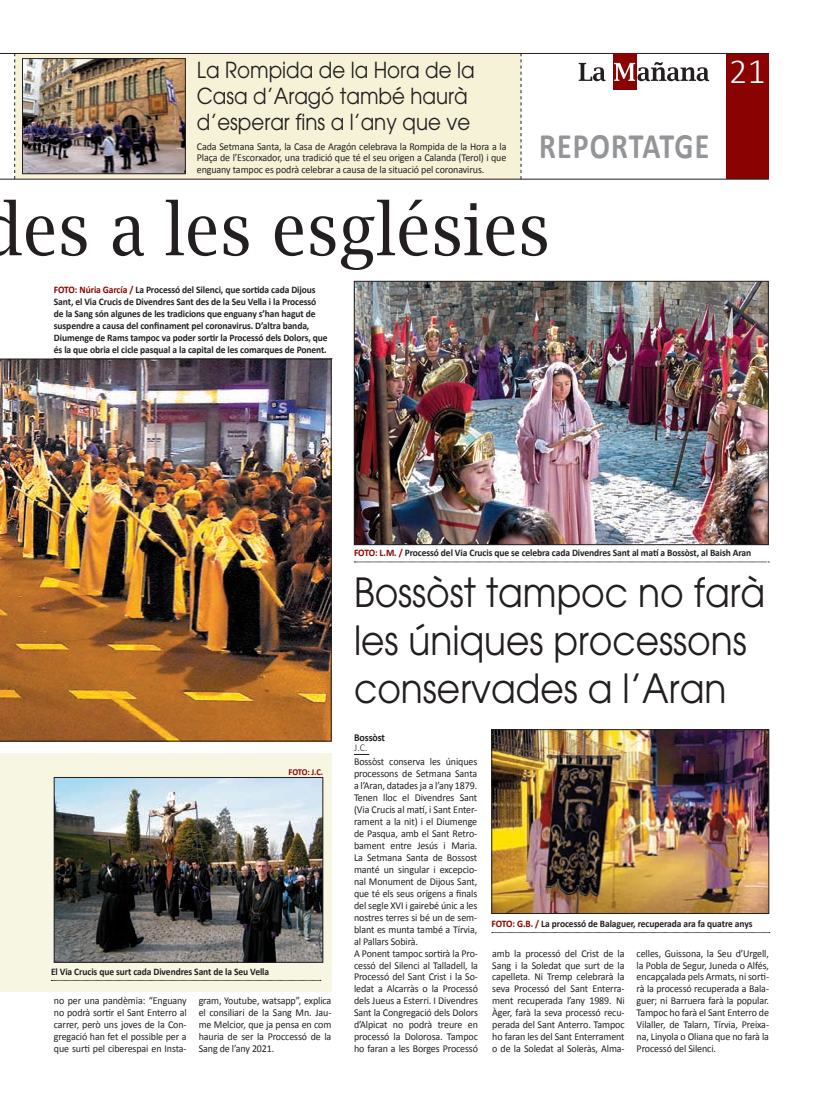
<style>
.page{position:relative;width:823px;height:1106px;background:#fff}
.page>*{position:absolute;margin:0;border:0;box-sizing:border-box;transform-origin:0 0}
.t1{font:72px "Lucida Bright";color:#231f20;scale:.9 1}
.t2{font:40px/48px "Avant Garde";color:#231f20;scale:.9 1}
.t3{font:300 36px "Calibri";color:#fff}
.t4{font:700 35.9px "Calibri";letter-spacing:.04em;color:#939598;scale:.83 1}
.t5{font:22px/26.4px "Avant Garde";color:#231f20;scale:.9 1}
.t6{font:10.5px/12px "Calibri";letter-spacing:-.01em;color:#231f20;text-align:justify;scale:.95 1}
.t7{font:700 10.5px/10px "Calibri";letter-spacing:-.01em;color:#231f20;scale:.95 1}
.t8{font:700 10px/12px "Calibri";letter-spacing:-.01em;color:#231f20;scale:.95 1}
.t9{font:700 10px "Calibri";color:#8b0202;scale:.95 1}
.t10{font:700 9px "Calibri";color:#8b0202;scale:.95 1}
.s1{color:#8b0202}
.s2{font-weight:300}
</style>
<div class="page">
<div style="left:725px;top:54px;width:43px;height:125px;background:#8b0202"></div>
<div style="left:15px;top:54px;width:505px;height:125px;background:#f5f2d7"></div>
<hr style="left:0;top:53px;width:768px;height:1px;background:#231f20">
<hr style="left:0;top:179px;width:768px;height:1px;background:#231f20">
<svg style="left:14px;top:54px;width:1px;height:125px"></svg>
<svg style="left:520px;top:54px;width:1px;height:125px"></svg>
<img style="left:24px;top:60px;width:159px;height:112px">
<div style="left:22px;top:58px;width:163px;height:116px;border:1px solid #231f20"></div>
<div style="left:612px;top:54px;width:24px;height:36px;background:#8b0202"></div>
<svg style="left:614px;top:62px;width:94px;height:19px"></svg>
<svg style="left:578px;top:63px;width:27px;height:18px"></svg>
<img style="left:0;top:359px;width:331px;height:382px">
<svg style="left:54px;top:358px;width:278px;height:1px"></svg>
<svg style="left:354px;top:754px;width:15px;height:1px"></svg>
<svg style="left:354px;top:561px;width:414px;height:1px"></svg>
<img style="left:356px;top:283px;width:410px;height:260px">
<div style="left:354px;top:281px;width:414px;height:264px;border:1px solid #231f20"></div>
<svg style="left:491px;top:932px;width:278px;height:1px"></svg>
<img style="left:493px;top:731px;width:273px;height:180px">
<div style="left:491px;top:729px;width:277px;height:184px;border:1px solid #231f20"></div>
<div style="left:0;top:753px;width:331px;height:238px;background:#f7f6e3"></div>
<img style="left:56px;top:779px;width:265px;height:181px">
<div style="left:54px;top:777px;width:269px;height:185px;border:1px solid #231f20"></div>
<svg style="left:51px;top:980px;width:270px;height:1px"></svg>
<p class="t5" style="left:197px;top:56px;width:310px">La Rompida de la Hora de la<br>Casa d’Aragó també haurà d’esperar fins a l’any que ve</p>
<p class="t6" style="left:197px;top:140px;width:327px">Cada Setmana Santa, la Casa de Aragón celebrava la Rompida de la Hora a la Plaça de l’Escorxador, una tradició que té el seu origen a Calanda (Terol) i que enguany tampoc es podrà celebrar a causa de la situació pel coronavirus.</p>
<p class="t4" style="left:538px;top:123px;width:202px">reportaTGE</p>
<p class="t1" style="left:-19px;top:188px;width:633px">des a les esglésies</p>
<p class="t8" style="left:54px;top:284px;width:289px;text-indent:21px"><span class="s1">: Núria García /</span> La Processó del Silenci, que sortida cada Dijous Sant, el Via Crucis de Divendres Sant des de la Seu Vella i la Processó de la Sang són algunes de les tradicions que enguany s’han hagut de suspendre a causa del confinament pel coronavirus. D’altra banda, Diumenge de Rams tampoc va poder sortir la Processó dels Dolors, que és la que obria el cicle pasqual a la capital de les comarques de Ponent.</p>
<p class="t9" style="left:54px;top:283px;width:8px">FOTO</p>
<p class="t3" style="left:728px;top:49px;width:38px">21</p>
<p class="t10" style="left:288px;top:766px;width:38px">FOTO: J.C.</p>
<p class="t8" style="left:51px;top:965px;width:231px">El Via Crucis que surt cada Divendres Sant de la Seu Vella</p>
<p class="t6" style="left:54px;top:995px;width:141px">no per una pandèmia: “Enguany no podrà sortir el Sant Enterro al carrer, però uns joves de la Con&shy;gregació han fet el possible per a que surti pel ciberespai en Insta-</p>
<p class="t6" style="left:198px;top:994px;width:141px">gram, Youtube, watsapp”, explica el consiliari de la Sang Mn. Jau&shy;me Melcior, que ja pensa en com hauria de ser la Proccessó de la Sang de l’any 2021.</p>
<p class="t8" style="left:354px;top:546px;width:419px"><span class="s1">FOTO: L.M. /</span> Processó del Via Crucis que se celebra cada Divendres Sant al matí a Bossòst, al Baish Aran</p>
<p class="t2" style="left:354px;top:568px;width:458px">Bossòst tampoc no farà les úniques processons conservades a l’Aran</p>
<p class="t7" style="left:354px;top:733px;width:34px">Bossòst<br><span class="s2">J.C.</span></p>
<p class="t6" style="left:354px;top:755px;width:132px;text-align:left">Bossòst conserva les úniques processons de Setmana Santa a l’Aran, datades ja a l’any 1879.<br>Tenen lloc el Divendres Sant (Via Crucis al matí, i Sant Enter&shy;rament a la nit) i el Diumenge de Pasqua, amb el Sant Retro&shy;bament entre Jesús i Maria.<br>La Setmana Santa de Bossost manté un singular i excepcio&shy;nal Monument de Dijous Sant, que té els seus orígens a finals del segle XVI i gairebé únic a les nostres terres si bé un de sem&shy;blant es munta també a Tírvia, al Pallars Sobirà.<br>A Ponent tampoc sortirà la Pro&shy;cessó del Silenci al Talladell, la<br>Processó del Sant Crist i la So&shy;ledat a Alcarràs o la Processó dels Jueus a Esterri. I Divendres<br>Sant la Congregació dels Dolors d’Alpicat no podrà treure en processó la Dolorosa. Tampoc ho faran a les Borges Processó</p>
<p class="t8" style="left:491px;top:917px;width:276px"><span class="s1">FOTO: G.B. /</span> La processó de Balaguer, recuperada ara fa quatre anys</p>
<p class="t6" style="left:492px;top:947px;width:141px">amb la processó del Crist de la Sang i la Soledat que surt de la capelleta. Ni Tremp celebrarà la seva Processó del Sant Enterra&shy;ment recuperada l’any 1989. Ni Àger, farà la seva processó recu&shy;perada del Sant Anterro. Tampoc ho faran les del Sant Enterrament o de la Soledat al Soleràs, Alma-</p>
<p class="t6" style="left:636px;top:947px;width:141px">celles, Guissona, la Seu d’Urgell, la Pobla de Segur, Juneda o Alfés, encapçalada pels Armats, ni sorti&shy;rà la processó recuperada a Bala&shy;guer; ni Barruera farà la popular.<br>Tampoc ho farà el Sant Enterro de Vilaller, de Talarn, Tírvia, Preixa&shy;na, Linyola o Oliana que no farà la Processó del Silenci.</p>
</div>
